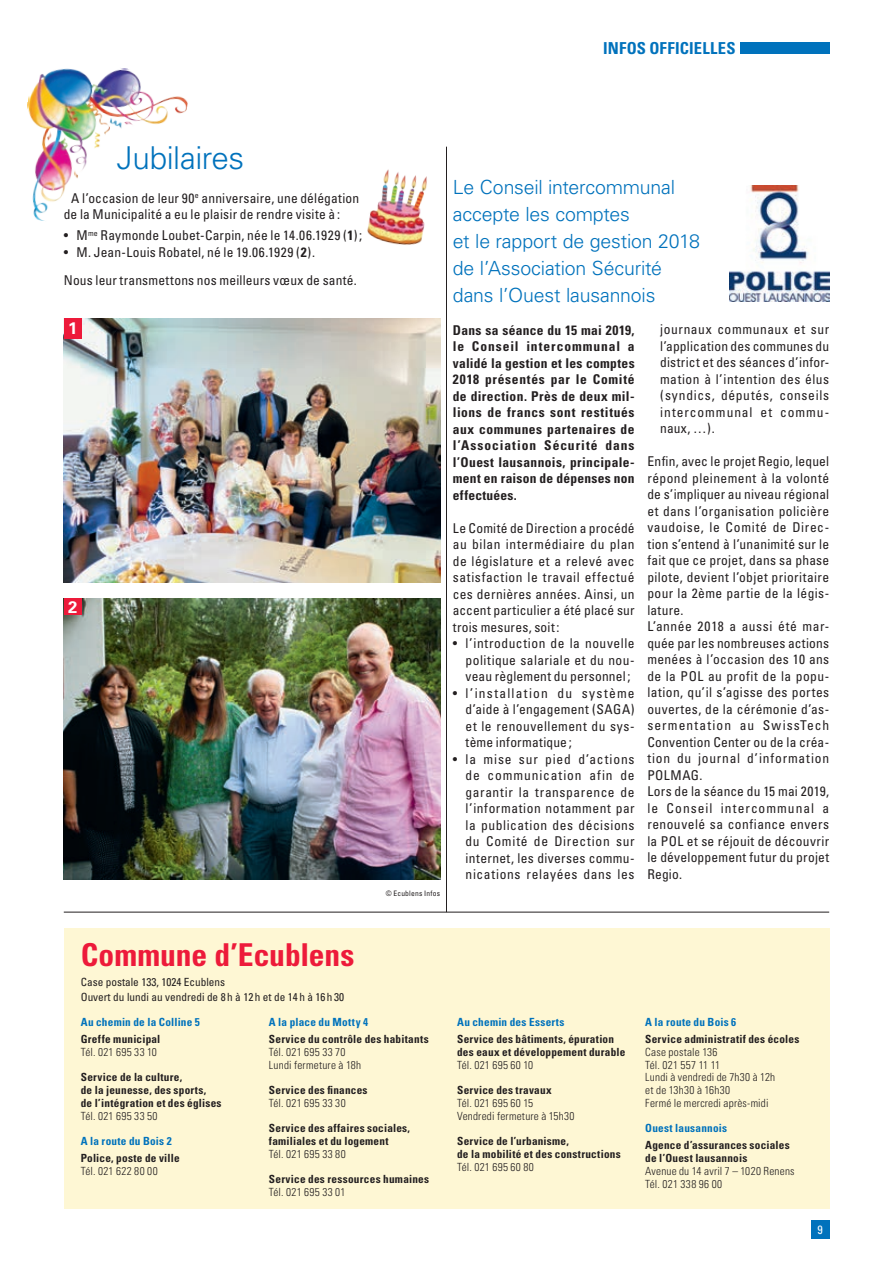
<style>
.page{position:relative;width:893px;height:1263px;background:#fff}
.page>*{position:absolute;margin:0;border:0;box-sizing:border-box;transform-origin:0 0}
.t1{font:700 condensed 31.5px "Univers";color:#ed1a3a}
.t2{font:300 31.5px "Univers";letter-spacing:-.015em;color:#0072bc}
.t3{font:300 19.5px/27px "Univers";letter-spacing:-.01em;color:#0072bc}
.t4{font:700 16.65px "Univers";color:#fff}
.t5{font:700 condensed 16.5px "Univers";letter-spacing:.01em;color:#0072bc}
.t6{font:condensed 13.5px/16.5px "Univers";letter-spacing:.025em;color:#231f20;text-align:justify}
.t7{font:700 condensed 13.5px/16.5px "Univers";letter-spacing:.02em;color:#231f20;text-align:justify}
.t8{font:condensed 12px "Univers";color:#fff}
.t9{font:700 condensed 11.25px/12.8px "Univers";letter-spacing:.02em;color:#231f20}
.t10{font:300 condensed 11.25px/12.8px "Univers";letter-spacing:.02em;color:#231f20}
.t11{font:700 condensed 11.25px "Univers";letter-spacing:.02em;color:#0072bc}
.t12{font:condensed 11.25px/15px "Univers";color:#231f20}
.t13{font:condensed 7.5px "Univers";letter-spacing:.03em;color:#231f20}
.s1{font-weight:700}
</style>
<div class="page">
<div style="left:811px;top:1220px;width:18px;height:19px;background:#0072bc"></div>
<div style="left:64px;top:928px;width:765px;height:281px;background:#fef7d4"></div>
<hr style="left:64px;top:912px;width:765px;height:1px;background:#231f20">
<hr style="left:446px;top:147px;width:1px;height:765px;background:#231f20">
<div style="left:740px;top:42px;width:89px;height:12px;background:#0072bc"></div>
<img style="left:27px;top:68px;width:161px;height:153px">
<img style="left:367px;top:169px;width:60px;height:76px">
<img style="left:64px;top:599px;width:376px;height:280px">
<img style="left:64px;top:318px;width:376px;height:264px">
<div style="left:64px;top:598px;width:18px;height:17px;background:#ed1a3a"></div>
<div style="left:64px;top:318px;width:18px;height:20px;background:#ed1a3a"></div>
<img style="left:730px;top:185px;width:99px;height:116px">
<p class="t5" style="left:603px;top:38px;width:134px">INFOS OFFICIELLES</p>
<h1 class="t2" style="left:117px;top:139px;width:129px">Jubilaires</h1>
<p class="t6" style="left:64px;top:189px;width:297px;text-indent:8px">A l’occasion de leur 90<sup>e</sup> anniversaire, une délégation de la Municipalité a eu le plaisir de rendre visite à:</p>
<p class="t6" style="left:64px;top:227px;width:300px">• M<sup>me</sup> Raymonde Loubet-Carpin, née le 14.06.1929 (<span class="s1">1</span>);</p>
<p class="t6" style="left:64px;top:237px;width:295px;line-height:28.5px">• M. Jean-Louis Robatel, né le 19.06.1929 (<span class="s1">2</span>).<br>Nous leur transmettons nos meilleurs vœux de santé.</p>
<p class="t4" style="left:68px;top:319px;width:11px">1</p>
<p class="t4" style="left:68px;top:597px;width:11px">2</p>
<p class="t13" style="left:386px;top:888px;width:56px">© Ecublens Infos</p>
<h2 class="t3" style="left:453px;top:173px;width:249px">Le Conseil intercommunal accepte les comptes<br>et le rapport de gestion 2018 de l’Association Sécurité dans l’Ouest lausannois</h2>
<p class="t7" style="left:453px;top:321px;width:183px">Dans sa séance du 15 mai 2019, le Conseil intercommunal a validé la gestion et les comptes 2018 présentés par le Comité de direction. Près de deux mil&shy;lions de francs sont restitués aux communes partenaires de l’Association Sécurité dans l’Ouest lausannois, principale&shy;ment en raison de dépenses non effectuées.</p>
<p class="t6" style="left:453px;top:519px;width:183px">Le Comité de Direction a procédé au bilan intermédiaire du plan de législature et a relevé avec satisfaction le travail effectué ces dernières années. Ainsi, un accent particulier a été placé sur trois mesures, soit:</p>
<p class="t6" style="left:466px;top:635px;width:171px;text-indent:-13px">• l’introduction de la nouvelle politique salariale et du nou&shy;veau règlement du personnel ;</p>
<p class="t6" style="left:466px;top:684px;width:171px;text-indent:-13px">• l’installation du système d’aide à l’engagement (SAGA) et le renouvellement du sys&shy;tème informatique;</p>
<p class="t6" style="left:466px;top:750px;width:171px;text-indent:-13px">• la mise sur pied d’actions de communication afin de garantir la transparence de l’information notamment par la publication des décisions du Comité de Direction sur internet, les diverses commu&shy;nications relayées dans les</p>
<p class="t6" style="left:660px;top:321px;width:171px">journaux communaux et sur l’application des communes du district et des séances d’infor&shy;mation à l’intention des élus (syndics, députés, conseils intercommunal et commu&shy;naux, …).</p>
<p class="t6" style="left:647px;top:453px;width:183px;text-align:left">Enfin, avec le projet Regio, lequel répond pleinement à la volonté de s’impliquer au niveau régional et dans l’organisation policière vaudoise, le Comité de Direc&shy;tion s’entend à l’unanimité sur le fait que ce projet, dans sa phase pilote, devient l’objet prioritaire pour la 2ème partie de la légis&shy;lature.<br>L’année 2018 a aussi été mar&shy;quée par les nombreuses actions menées à l’occasion des 10 ans de la POL au profit de la popu&shy;lation, qu’il s’agisse des portes ouvertes, de la cérémonie d’as&shy;sermentation au SwissTech<br>Convention Center ou de la créa&shy;tion du journal d’information<br>POLMAG.<br>Lors de la séance du 15 mai 2019, le Conseil intercommunal a renouvelé sa confiance envers la POL et se réjouit de découvrir le développement futur du projet<br>Regio.</p>
<h1 class="t1" style="left:81px;top:936px;width:275px">Commune d’Ecublens</h1>
<p class="t12" style="left:81px;top:974px;width:265px">Case postale 133, 1024 Ecublens<br>Ouvert du lundi au vendredi de 8 h à 12 h et de 14 h à 16 h30</p>
<p class="t11" style="left:81px;top:1015px;width:121px">Au chemin de la Colline 5</p>
<p class="t9" style="left:81px;top:1033px;width:81px">Greffe municipal</p>
<p class="t10" style="left:81px;top:1045px;width:78px">Tél. 021 695 33 10</p>
<p class="t9" style="left:81px;top:1071px;width:142px">Service de la culture,<br>de la jeunesse, des sports,<br>de l’intégration et des églises</p>
<p class="t10" style="left:81px;top:1109px;width:78px">Tél. 021 695 33 50</p>
<p class="t11" style="left:81px;top:1134px;width:93px">A la route du Bois 2</p>
<p class="t9" style="left:81px;top:1152px;width:100px">Police, poste de ville</p>
<p class="t10" style="left:81px;top:1164px;width:78px">Tél. 021 622 80 00</p>
<p class="t11" style="left:269px;top:1015px;width:101px">A la place du Motty 4</p>
<p class="t9" style="left:269px;top:1033px;width:161px">Service du contrôle des habitants</p>
<p class="t10" style="left:269px;top:1045px;width:94px">Tél. 021 695 33 70<br>Lundi fermeture à 18h</p>
<p class="t9" style="left:269px;top:1084px;width:100px">Service des finances</p>
<p class="t10" style="left:269px;top:1096px;width:78px">Tél. 021 695 33 30</p>
<p class="t9" style="left:269px;top:1122px;width:143px">Service des affaires sociales, familiales et du logement</p>
<p class="t10" style="left:269px;top:1147px;width:78px">Tél. 021 695 33 80</p>
<p class="t9" style="left:269px;top:1173px;width:162px">Service des ressources humaines</p>
<p class="t10" style="left:269px;top:1186px;width:78px">Tél. 021 695 33 01</p>
<p class="t11" style="left:457px;top:1015px;width:109px">Au chemin des Esserts</p>
<p class="t9" style="left:457px;top:1033px;width:170px">Service des bâtiments, épuration des eaux et développement durable</p>
<p class="t10" style="left:457px;top:1058px;width:78px">Tél. 021 695 60 10</p>
<p class="t9" style="left:457px;top:1084px;width:96px">Service des travaux</p>
<p class="t10" style="left:457px;top:1096px;width:119px">Tél. 021 695 60 15<br>Vendredi fermeture à 15h30</p>
<p class="t9" style="left:457px;top:1135px;width:165px">Service de l’urbanisme,<br>de la mobilité et des constructions</p>
<p class="t10" style="left:457px;top:1160px;width:78px">Tél. 021 695 60 80</p>
<p class="t11" style="left:645px;top:1015px;width:93px">A la route du Bois 6</p>
<p class="t9" style="left:645px;top:1033px;width:156px">Service administratif des écoles</p>
<p class="t10" style="left:645px;top:1045px;width:131px">Case postale 136<br>Tél. 021 557 11 11<br>Lundi à vendredi de 7h30 à 12h et de 13h30 à 16h30<br>Fermé le mercredi après-midi</p>
<p class="t11" style="left:645px;top:1121px;width:83px">Ouest lausannois</p>
<p class="t9" style="left:645px;top:1139px;width:146px">Agence d’assurances sociales de l’Ouest lausannois</p>
<p class="t10" style="left:645px;top:1164px;width:151px">Avenue du 14 avril 7 – 1020 Renens<br>Tél. 021 338 96 00</p>
<p class="t8" style="left:817px;top:1222px;width:7px">9</p>
</div>
